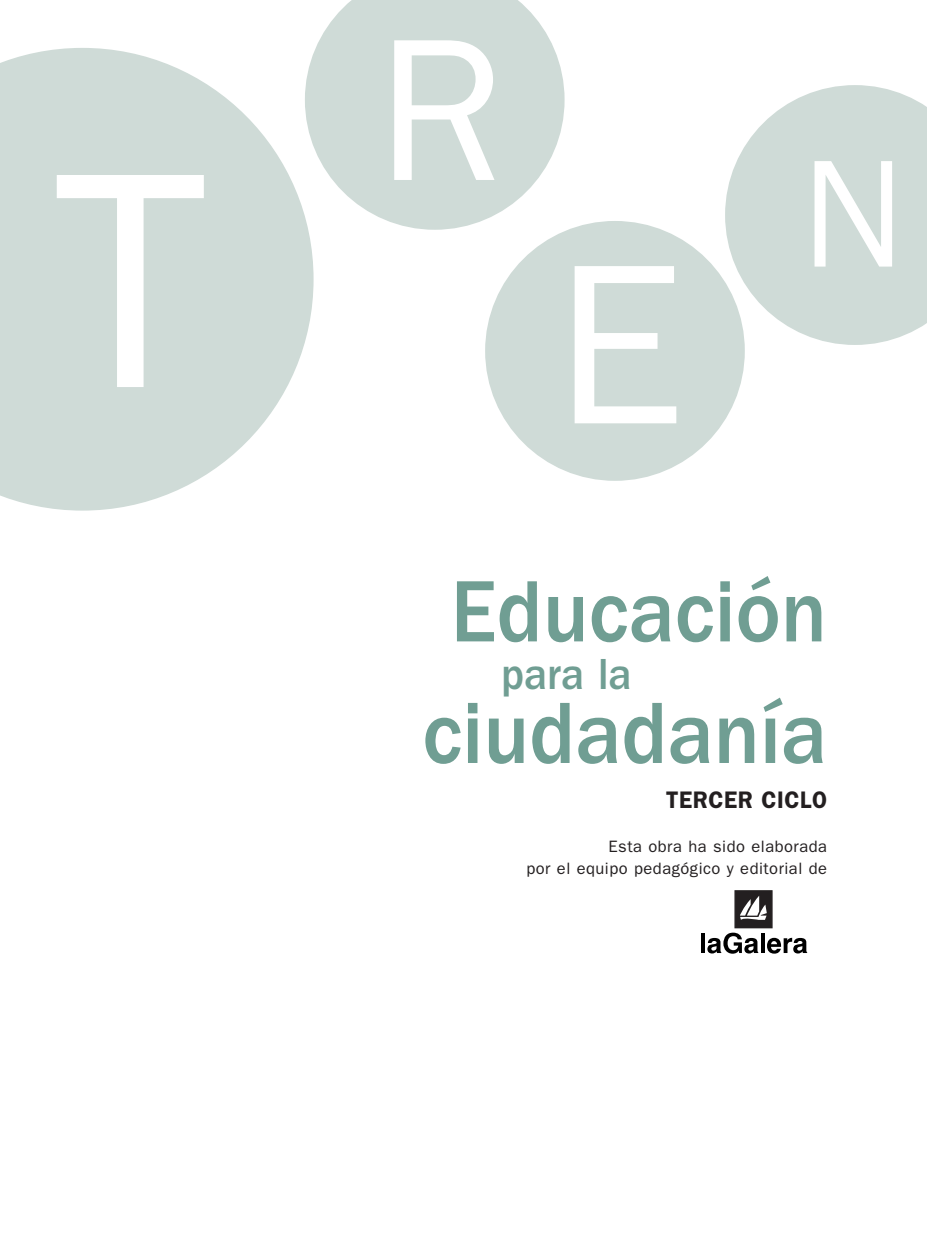
<style>
.page{position:relative;width:927px;height:1234px;background:#fff}
.page>*{position:absolute;margin:0;border:0;box-sizing:border-box;transform-origin:0 0}
.t1{font:308.85px "Franklin Gothic LT";color:#fff}
.t2{font:229.05px "Franklin Gothic LT";color:#fff}
.t3{font:203.4px "Franklin Gothic LT";color:#fff}
.t4{font:153.6px "Franklin Gothic LT";color:#fff}
.t5{font:500 90px "Franklin Gothic LT";color:#709e93;scale:.95 1}
.t6{font:500 45px "Franklin Gothic LT";color:#709e93;scale:.95 1}
.t7{font:600 24px "Franklin Gothic LT";letter-spacing:.025em;color:#231f20;scale:.95 1}
.t8{font:16.5px/22.5px "Franklin Gothic LT";letter-spacing:.03em;color:#231f20;text-align:right}
</style>
<div class="page">
<svg style="left:314px;top:0;width:251px;height:230px;background:#d6e0dd"></svg>
<svg style="left:0;top:48px;width:314px;height:462px;fill:#cfdbd7"></svg>
<div style="left:485px;top:221px;width:260px;height:259px;background:#cfdbd7;border-radius:50%"></div>
<svg style="left:725px;top:85px;width:202px;height:260px;fill:#cfdbd7"></svg>
<div style="left:734px;top:890px;width:39px;height:38px;background:#231f20;border:1px solid #231f20"></div>
<svg style="left:740px;top:896px;width:27px;height:23px"></svg>
<hr style="left:701px;top:932px;width:4px;height:20px;background:#000">
<svg style="left:707px;top:932px;width:51px;height:21px"></svg>
<hr style="left:761px;top:932px;width:3px;height:20px;background:#000">
<svg style="left:767px;top:937px;width:40px;height:16px"></svg>
<h1 class="t1" style="left:53px;top:175px;width:156px">T</h1>
<h3 class="t3" style="left:378px;top:41px;width:128px">R</h3>
<h2 class="t2" style="left:555px;top:266px;width:130px">E</h2>
<h3 class="t4" style="left:803px;top:161px;width:103px">N</h3>
<h3 class="t5" style="left:451px;top:581px;width:398px">Educación</h3>
<h3 class="t6" style="left:501px;top:659px;width:139px">para la</h3>
<h3 class="t5" style="left:422px;top:702px;width:427px">ciudadanía</h3>
<h3 class="t7" style="left:666px;top:790px;width:171px">TERCER CICLO</h3>
<p class="t8" style="left:526px;top:836px;width:302px">Esta obra ha sido elaborada<br>por el equipo pedagógico y editorial de</p>
</div>
